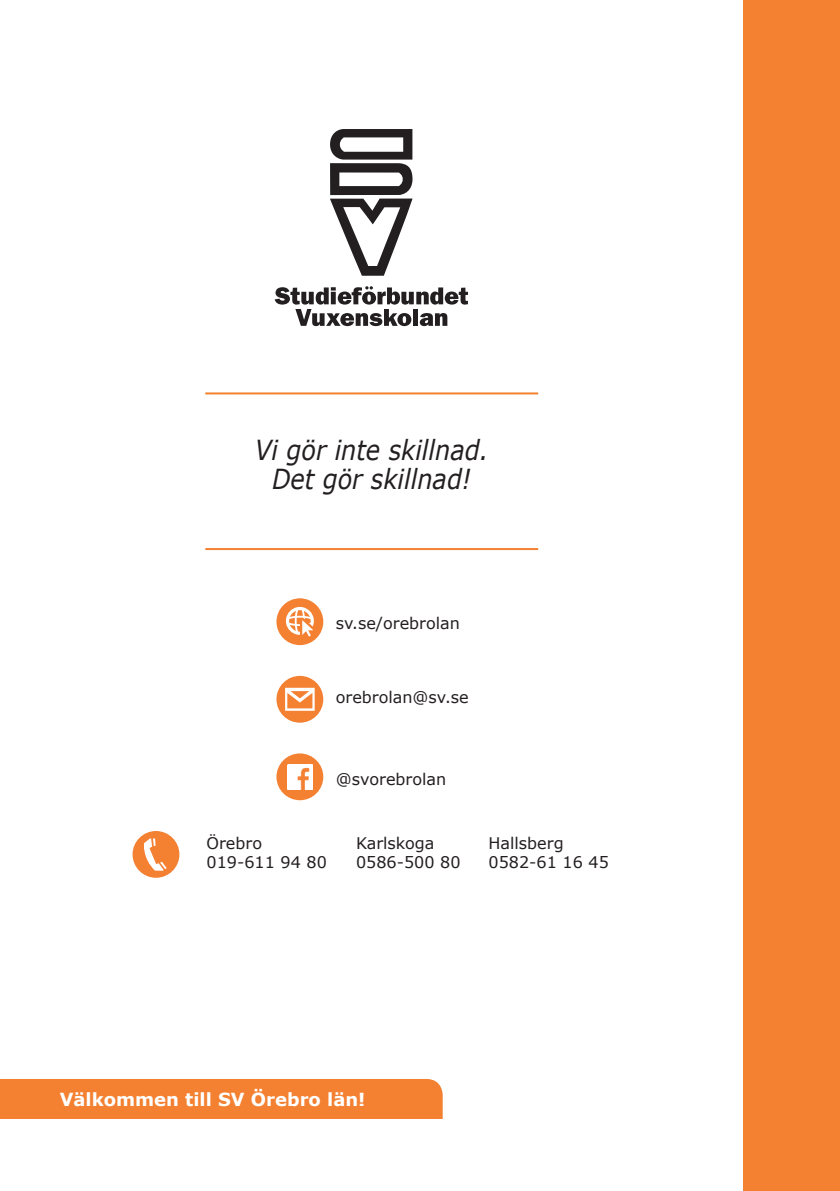
<style>
.page{position:relative;width:840px;height:1191px;background:#fff}
.page>*{position:absolute;margin:0;border:0;box-sizing:border-box;transform-origin:0 0}
.t1{font:italic 27.6px/28.8px "Verdana";color:#231f20;text-align:center;scale:.87 1}
.t2{font:700 18px "Verdana";color:#fff}
.t3{font:16px/19.2px "Verdana";color:#231f20}
</style>
<div class="page">
<svg style="left:330px;top:129px;width:82px;height:147px"></svg>
<svg style="left:274px;top:286px;width:193px;height:40px"></svg>
<hr style="left:205px;top:392px;width:333px;height:2px;background:#f48031">
<hr style="left:205px;top:548px;width:333px;height:2px;background:#f48031">
<div style="left:743px;top:0;width:96px;height:1191px;background:#f48031"></div>
<div style="left:0;top:1079px;width:442px;height:40px;background:#f48031"></div>
<div style="left:276px;top:598px;width:47px;height:47px;background:#f48031;border-radius:50%"></div>
<svg style="left:286px;top:607px;width:28px;height:29px"></svg>
<div style="left:276px;top:753px;width:47px;height:47px;background:#f48031;border-radius:50%"></div>
<img style="left:287px;top:764px;width:25px;height:25px">
<div style="left:276px;top:676px;width:47px;height:46px;background:#f48031;border-radius:50%"></div>
<svg style="left:285px;top:688px;width:29px;height:23px"></svg>
<div style="left:132px;top:831px;width:47px;height:46px;background:#f48031;border-radius:50%"></div>
<svg style="left:144px;top:838px;width:22px;height:32px"></svg>
<h1 class="t1" style="left:255px;top:435px;width:270px">Vi gör inte skillnad.<br>Det gör skillnad!</h1>
<p class="t3" style="left:335px;top:613px;width:126px">sv.se/orebrolan</p>
<p class="t3" style="left:335px;top:688px;width:134px">orebrolan@sv.se</p>
<p class="t3" style="left:335px;top:769px;width:112px">@svorebrolan</p>
<p class="t3" style="left:206px;top:833px;width:122px">Örebro<br>019-611 94 80</p>
<p class="t3" style="left:356px;top:833px;width:106px">Karlskoga<br>0586-500 80</p>
<p class="t3" style="left:488px;top:833px;width:122px">Hallsberg<br>0582-61 16 45</p>
<p class="t2" style="left:60px;top:1086px;width:307px">Välkommen till SV Örebro län!</p>
</div>
